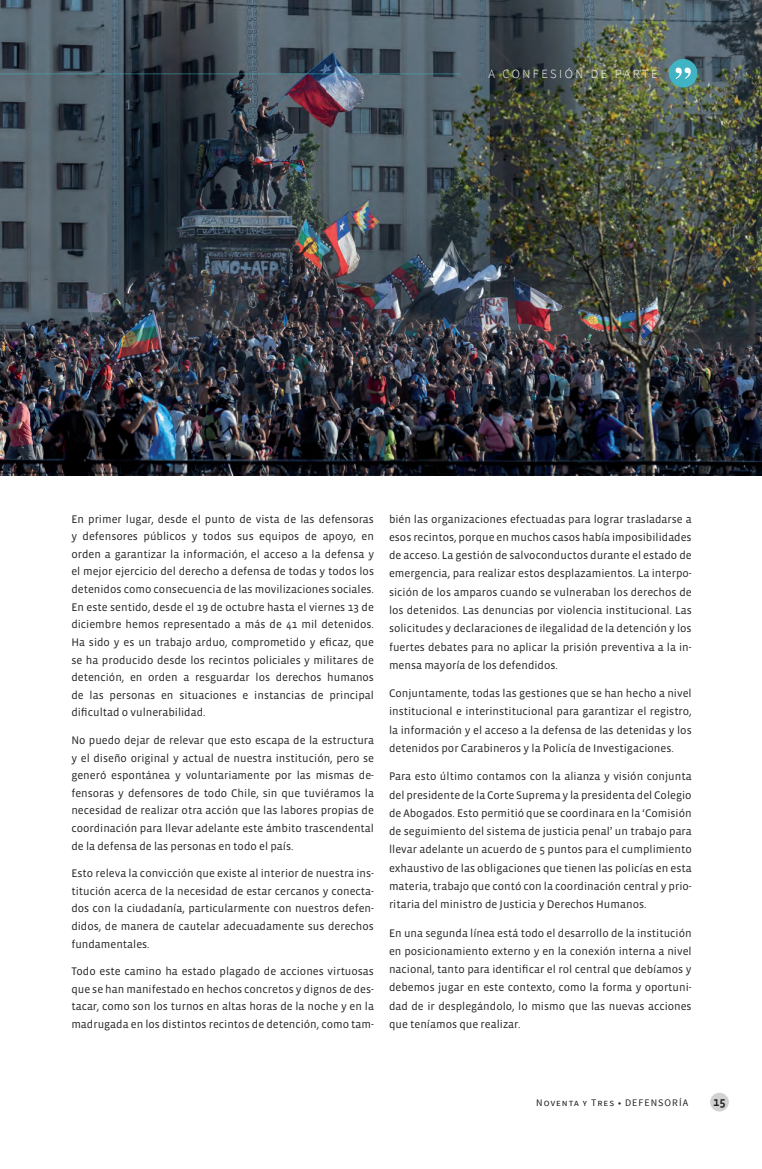
<style>
.page{position:relative;width:762px;height:1169px;background:#fff}
.page>*{position:absolute;margin:0;border:0;box-sizing:border-box;transform-origin:0 0}
.t1{font:300 12.5px "Source Sans Pro";letter-spacing:.2em;color:#fff}
.t2{font:12.5px "Vista Sans Med";color:#231f20}
.t3{font:11.25px/17.6px "Vista Sans";color:#231f20;text-align:justify}
.t4{font:10px "Source Sans Pro";letter-spacing:.1em;color:#231f20}
</style>
<div class="page">
<div style="left:710px;top:1093px;width:19px;height:18px;background:#d1d2d4;border-radius:50%"></div>
<img style="left:0;top:0;width:762px;height:475px">
<div style="left:669px;top:59px;width:28px;height:29px;background:#40b4c3;border-radius:50%"></div>
<svg style="left:675px;top:68px;width:16px;height:11px"></svg>
<hr style="left:0;top:74px;width:459px;height:1px;background:#40b4c3">
<p class="t1" style="left:488px;top:66px;width:171px">A CONFESIÓN DE PARTE</p>
<p class="t3" style="left:71px;top:510px;width:304px">En primer lugar, desde el punto de vista de las defensoras y defensores públicos y todos sus equipos de apoyo, en orden a garantizar la información, el acceso a la defensa y el mejor ejercicio del derecho a defensa de todas y todos los detenidos como consecuencia de las movilizaciones sociales.<br>En este sentido, desde el 19 de octubre hasta el viernes 13 de diciembre hemos representado a más de 41 mil detenidos.<br>Ha sido y es un trabajo arduo, comprometido y eficaz, que se ha producido desde los recintos policiales y militares de detención, en orden a resguardar los derechos humanos de las personas en situaciones e instancias de principal dificultad o vulnerabilidad.</p>
<p class="t3" style="left:71px;top:732px;width:304px">No puedo dejar de relevar que esto escapa de la estructura y el diseño original y actual de nuestra institución, pero se generó espontánea y voluntariamente por las mismas de&shy;fensoras y defensores de todo Chile, sin que tuviéramos la necesidad de realizar otra acción que las labores propias de coordinación para llevar adelante este ámbito trascendental de la defensa de las personas en todo el país.</p>
<p class="t3" style="left:71px;top:865px;width:304px">Esto releva la convicción que existe al interior de nuestra ins&shy;titución acerca de la necesidad de estar cercanos y conecta&shy;dos con la ciudadanía, particularmente con nuestros defen&shy;didos, de manera de cautelar adecuadamente sus derechos fundamentales.</p>
<p class="t3" style="left:71px;top:963px;width:304px">Todo este camino ha estado plagado de acciones virtuosas que se han manifestado en hechos concretos y dignos de des&shy;tacar, como son los turnos en altas horas de la noche y en la madrugada en los distintos recintos de detención, como tam-</p>
<p class="t3" style="left:389px;top:510px;width:304px;line-height:18.2px">bién las organizaciones efectuadas para lograr trasladarse a esos recintos, porque en muchos casos había imposibilidades de acceso. La gestión de salvoconductos durante el estado de emergencia, para realizar estos desplazamientos. La interpo&shy;sición de los amparos cuando se vulneraban los derechos de los detenidos. Las denuncias por violencia institucional. Las solicitudes y declaraciones de ilegalidad de la detención y los fuertes debates para no aplicar la prisión preventiva a la in&shy;mensa mayoría de los defendidos.</p>
<p class="t3" style="left:389px;top:684px;width:304px;line-height:18.2px">Conjuntamente, todas las gestiones que se han hecho a nivel institucional e interinstitucional para garantizar el registro, la información y el acceso a la defensa de las detenidas y los detenidos por Carabineros y la Policía de Investigaciones.</p>
<p class="t3" style="left:389px;top:768px;width:304px;line-height:18.2px">Para esto último contamos con la alianza y visión conjunta del presidente de la Corte Suprema y la presidenta del Colegio de Abogados. Esto permitió que se coordinara en la ‘Comisión de seguimiento del sistema de justicia penal’ un trabajo para llevar adelante un acuerdo de 5 puntos para el cumplimiento exhaustivo de las obligaciones que tienen las policías en esta materia, trabajo que contó con la coordinación central y prio&shy;ritaria del ministro de Justicia y Derechos Humanos.</p>
<p class="t3" style="left:389px;top:924px;width:304px;line-height:18.2px">En una segunda línea está todo el desarrollo de la institución en posicionamiento externo y en la conexión interna a nivel nacional, tanto para identificar el rol central que debíamos y debemos jugar en este contexto, como la forma y oportuni&shy;dad de ir desplegándolo, lo mismo que las nuevas acciones que teníamos que realizar.</p>
<p class="t4" style="left:536px;top:1097px;width:153px">Noventa y Tres • DEFENSORÍA</p>
<p class="t2" style="left:713px;top:1096px;width:14px">15</p>
</div>
